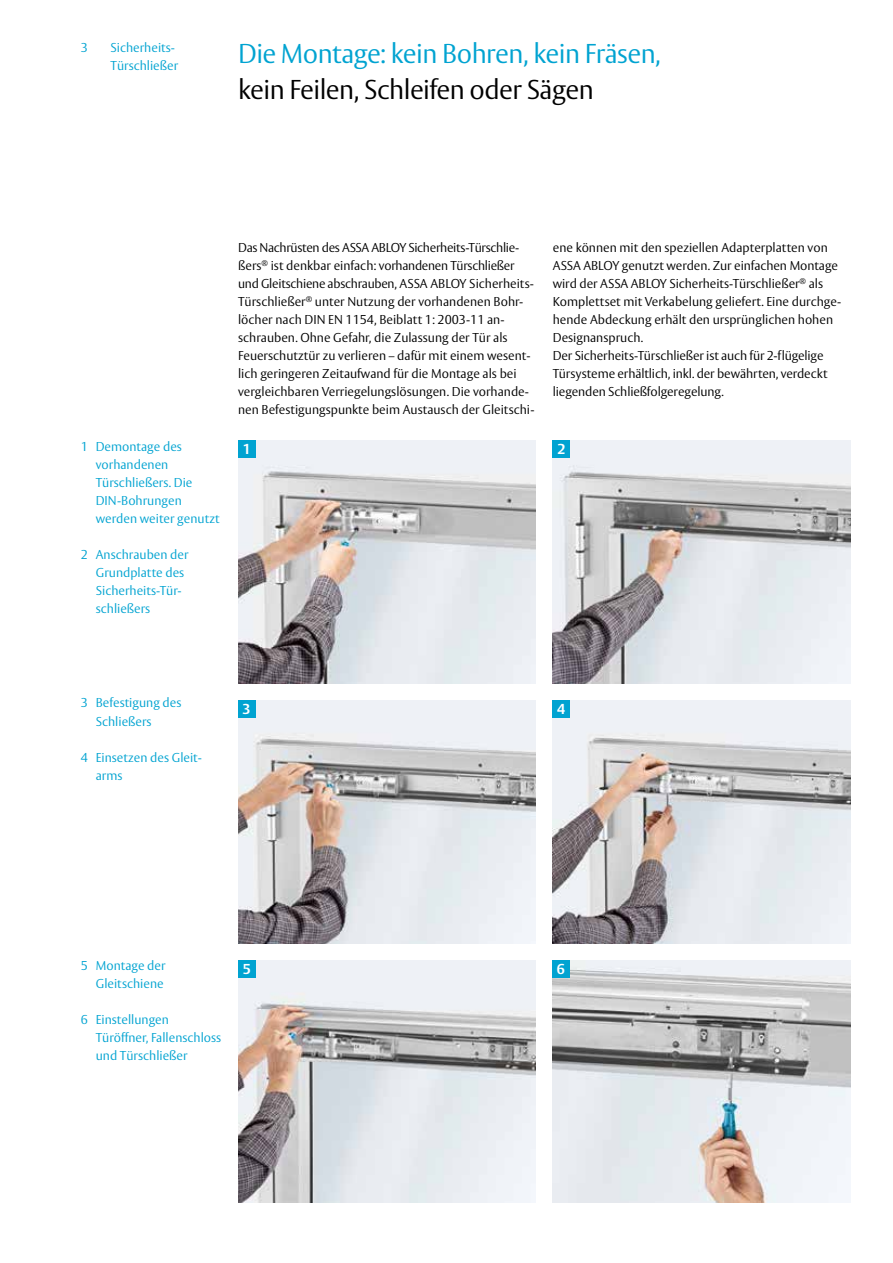
<style>
.page{position:relative;width:893px;height:1263px;background:#fff}
.page>*{position:absolute;margin:0;border:0;box-sizing:border-box;transform-origin:0 0}
.t1{font:300 27px "ASSA Vesta";letter-spacing:-.02em;color:#00a3d1}
.t2{font:300 27px "ASSA Vesta";letter-spacing:-.02em;color:#000}
.t3{font:700 14.25px "ASSA Vesta";color:#fff}
.t4{font:300 12.75px/18px "ASSA Vesta";color:#000}
.t5{font:300 12.75px/18px "ASSA Vesta";color:#00a3d1}
</style>
<div class="page">
<img style="left:238px;top:960px;width:298px;height:243px">
<img style="left:553px;top:700px;width:297px;height:243px">
<img style="left:553px;top:441px;width:297px;height:243px">
<img style="left:238px;top:700px;width:298px;height:243px">
<img style="left:553px;top:960px;width:297px;height:243px">
<img style="left:238px;top:441px;width:298px;height:243px">
<div style="left:238px;top:960px;width:17px;height:17px;background:#00a3d1"></div>
<div style="left:553px;top:700px;width:17px;height:17px;background:#00a3d1"></div>
<div style="left:238px;top:700px;width:17px;height:17px;background:#00a3d1"></div>
<div style="left:553px;top:441px;width:17px;height:17px;background:#00a3d1"></div>
<div style="left:553px;top:960px;width:17px;height:17px;background:#00a3d1"></div>
<div style="left:238px;top:441px;width:17px;height:17px;background:#00a3d1"></div>
<p class="t5" style="left:81px;top:40px;width:9px">3</p>
<p class="t5" style="left:111px;top:40px;width:69px">Sicherheits-<br>Türschließer</p>
<h1 class="t1" style="left:238px;top:38px;width:424px">Die Montage: kein Bohren, kein Fräsen,</h1>
<h1 class="t2" style="left:238px;top:74px;width:357px">kein Feilen, Schleifen oder Sägen</h1>
<p class="t4" style="left:238px;top:239px;width:298px">Das Nachrüsten des ASSA ABLOY Sicherheits-Türschlie&shy;ßers<sup>®</sup> ist denkbar einfach: vorhandenen Türschließer und Gleitschiene abschrauben, ASSA ABLOY Sicherheits-Türschließer<sup>®</sup> unter Nutzung der vorhandenen Bohr&shy;löcher nach DIN EN 1154, Beiblatt 1: 2003-11 an&shy;schrauben. Ohne Gefahr, die Zulassung der Tür als Feuerschutztür zu verlieren – dafür mit einem wesent&shy;lich geringeren Zeitaufwand für die Montage als bei vergleichbaren Verriegelungslösungen. Die vorhande&shy;nen Befestigungspunkte beim Austausch der Gleitschi-</p>
<p class="t4" style="left:553px;top:239px;width:290px">ene können mit den speziellen Adapterplatten von ASSA ABLOY genutzt werden. Zur einfachen Montage wird der ASSA ABLOY Sicherheits-Türschließer<sup>®</sup> als Komplettset mit Verkabelung geliefert. Eine durchge&shy;hende Abdeckung erhält den ursprünglichen hohen Designanspruch.<br>Der Sicherheits-Türschließer ist auch für 2-flügelige Türsysteme erhältlich, inkl. der bewährten, verdeckt liegenden Schließfolgeregelung.</p>
<p class="t5" style="left:81px;top:438px;width:103px">1 Demontage des</p>
<p class="t3" style="left:243px;top:440px;width:10px">1</p>
<p class="t5" style="left:96px;top:456px;width:125px">vorhandenen<br>Türschließers. Die<br>DIN-Bohrungen werden weiter genutzt</p>
<p class="t5" style="left:96px;top:546px;width:94px;text-indent:-15px">2 Anschrauben der<br>Grundplatte des<br>Sicherheits-Tür&shy;schließers</p>
<p class="t3" style="left:557px;top:440px;width:10px">2</p>
<p class="t5" style="left:96px;top:695px;width:87px;text-indent:-15px">3 Befestigung des<br>Schließers</p>
<p class="t5" style="left:96px;top:749px;width:108px;text-indent:-15px">4 Einsetzen des Gleit&shy;arms</p>
<p class="t3" style="left:243px;top:701px;width:10px">3</p>
<p class="t3" style="left:557px;top:700px;width:10px">4</p>
<p class="t5" style="left:81px;top:957px;width:86px">5 Montage der</p>
<p class="t3" style="left:557px;top:960px;width:10px">6</p>
<p class="t5" style="left:96px;top:975px;width:69px">Gleitschiene</p>
<p class="t5" style="left:96px;top:1011px;width:127px;text-indent:-15px">6 Einstellungen<br>Türöffner, Fallenschloss und Türschließer</p>
<p class="t3" style="left:243px;top:960px;width:10px">5</p>
</div>
